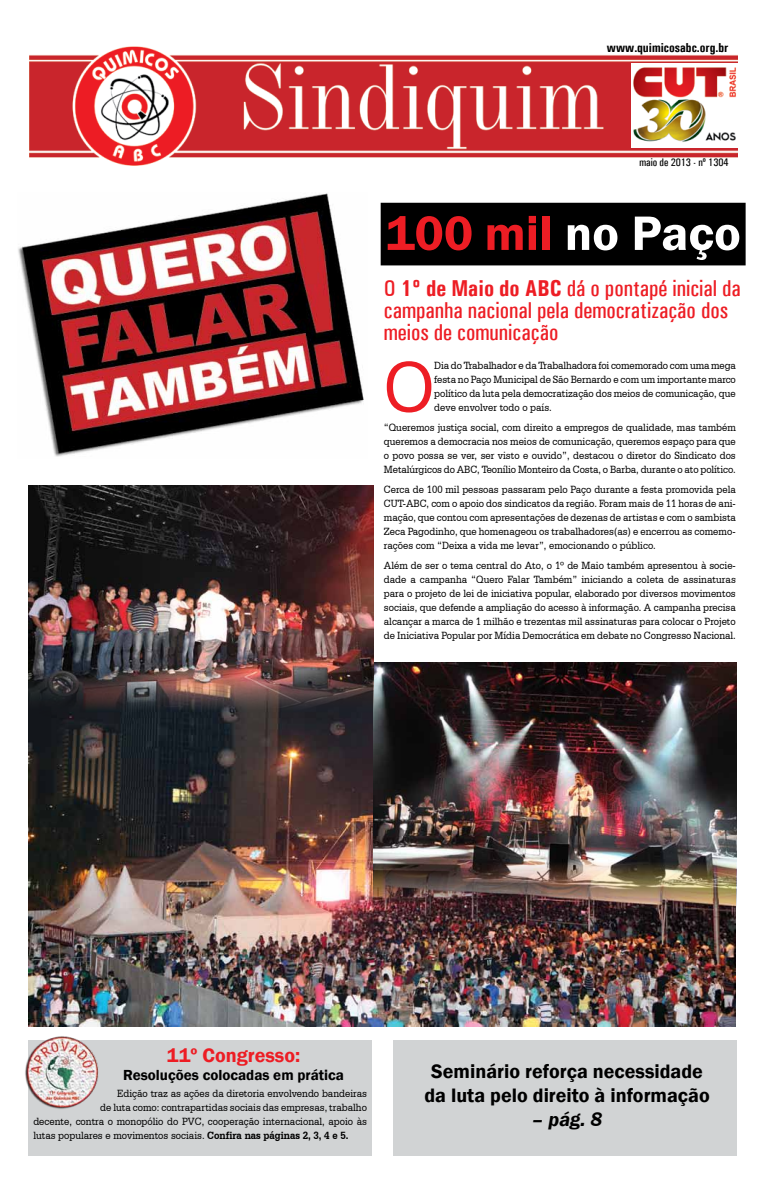
<style>
.page{position:relative;width:766px;height:1191px;background:#fff}
.page>*{position:absolute;margin:0;border:0;box-sizing:border-box;transform-origin:0 0}
.t1{font:75.6px "Serifa BT";color:#ed1d24;scale:.9 1}
.t2{font:600 50px "Franklin Gothic";color:#ed1d24}
.t3{font:500 condensed 23px/22px "Univers";color:#ed1d24}
.t4{font:600 20px/24px "Franklin Gothic";color:#000;text-align:center}
.t5{font:600 20px "Franklin Gothic";color:#ed1d24}
.t6{font:italic 600 20px "Franklin Gothic";color:#000}
.t7{font:600 15px "Franklin Gothic";color:#000}
.t8{font:700 condensed 13px "Univers";color:#000}
.t9{font:11px/14px "Serifa BT";color:#000;text-align:justify;scale:.9 1}
.t10{font:500 condensed 11px "Univers";color:#000}
.s1{color:#fff}
.s2{font-weight:700}
</style>
<div class="page">
<img style="left:28px;top:718px;width:707px;height:308px">
<div style="left:381px;top:203px;width:363px;height:62px;background:#000"></div>
<div style="left:28px;top:1039px;width:344px;height:116px;background:#d1d3d4"></div>
<div style="left:393px;top:1039px;width:343px;height:116px;background:#d1d3d4"></div>
<img style="left:18px;top:193px;width:346px;height:264px">
<img style="left:30px;top:46px;width:707px;height:120px">
<img style="left:631px;top:63px;width:106px;height:84px">
<img style="left:373px;top:662px;width:363px;height:252px">
<img style="left:28px;top:485px;width:345px;height:233px">
<img style="left:25px;top:1036px;width:75px;height:73px">
<p class="t8" style="left:606px;top:40px;width:123px">www.quimicosabc.org.br</p>
<p class="t10" style="left:639px;top:156px;width:91px">maio de 2013 - nº 1304</p>
<h2 class="t2" style="left:385px;top:202px;width:357px">100 mil <span class="s1">no Paço</span></h2>
<h3 class="t3" style="left:384px;top:277px;width:358px">O <span class="s2">1º de Maio do ABC</span> dá o pontapé inicial da campanha nacional pela democratização dos meios de comunicação</h3>
<h1 class="t1" style="left:384px;top:341px;width:57px">O</h1>
<p class="t9" style="left:434px;top:359px;width:337px">Dia do Trabalhador e da Trabalhadora foi comemorado com uma mega festa no Paço Municipal de São Bernardo e com um importante marco político da luta pela democratização dos meios de comunicação, que deve envolver todo o país.</p>
<p class="t9" style="left:384px;top:420px;width:392px">“Queremos justiça social, com direito a empregos de qualidade, mas também queremos a democracia nos meios de comunicação, queremos espaço para que o povo possa se ver, ser visto e ouvido”, destacou o diretor do Sindicato dos Metalúrgicos do ABC, Teonílio Monteiro da Costa, o Barba, durante o ato político.</p>
<p class="t9" style="left:384px;top:482px;width:392px">Cerca de 100 mil pessoas passaram pelo Paço durante a festa promovida pela CUT-ABC, com o apoio dos sindicatos da região. Foram mais de 11 horas de ani&shy;mação, que contou com apresentações de dezenas de artistas e com o sambista Zeca Pagodinho, que homenageou os trabalhadores(as) e encerrou as comemo&shy;rações com “Deixa a vida me levar”, emocionando o público.</p>
<p class="t9" style="left:384px;top:558px;width:392px">Além de ser o tema central do Ato, o 1º de Maio também apresentou à socie&shy;dade a campanha “Quero Falar Também” iniciando a coleta de assinaturas para o projeto de lei de iniciativa popular, elaborado por diversos movimentos sociais, que defende a ampliação do acesso à informação. A campanha precisa alcançar a marca de 1 milhão e trezentas mil assinaturas para colocar o Projeto de Iniciativa Popular por Mídia Democrática em debate no Congresso Nacional.</p>
<h3 class="t5" style="left:167px;top:1043px;width:135px">11º Congresso:</h3>
<h3 class="t7" style="left:123px;top:1066px;width:222px">Resoluções colocadas em prática</h3>
<p class="t9" style="left:117px;top:1086px;width:279px">Edição traz as ações da diretoria envolvendo bandeiras</p>
<p class="t9" style="left:100px;top:1100px;width:298px">de luta como: contrapartidas sociais das empresas, trabalho</p>
<p class="t9" style="left:33px;top:1114px;width:372px">decente, contra o monopólio do PVC, cooperação internacional, apoio às</p>
<p class="t9" style="left:33px;top:1128px;width:351px">lutas populares e movimentos sociais. <span class="s2">Confira nas páginas 2, 3, 4 e 5.</span></p>
<h3 class="t4" style="left:424px;top:1059px;width:287px">Seminário reforça necessidade da luta pelo direito à informação</h3>
<h3 class="t6" style="left:531px;top:1106px;width:72px">– pág. 8</h3>
</div>
